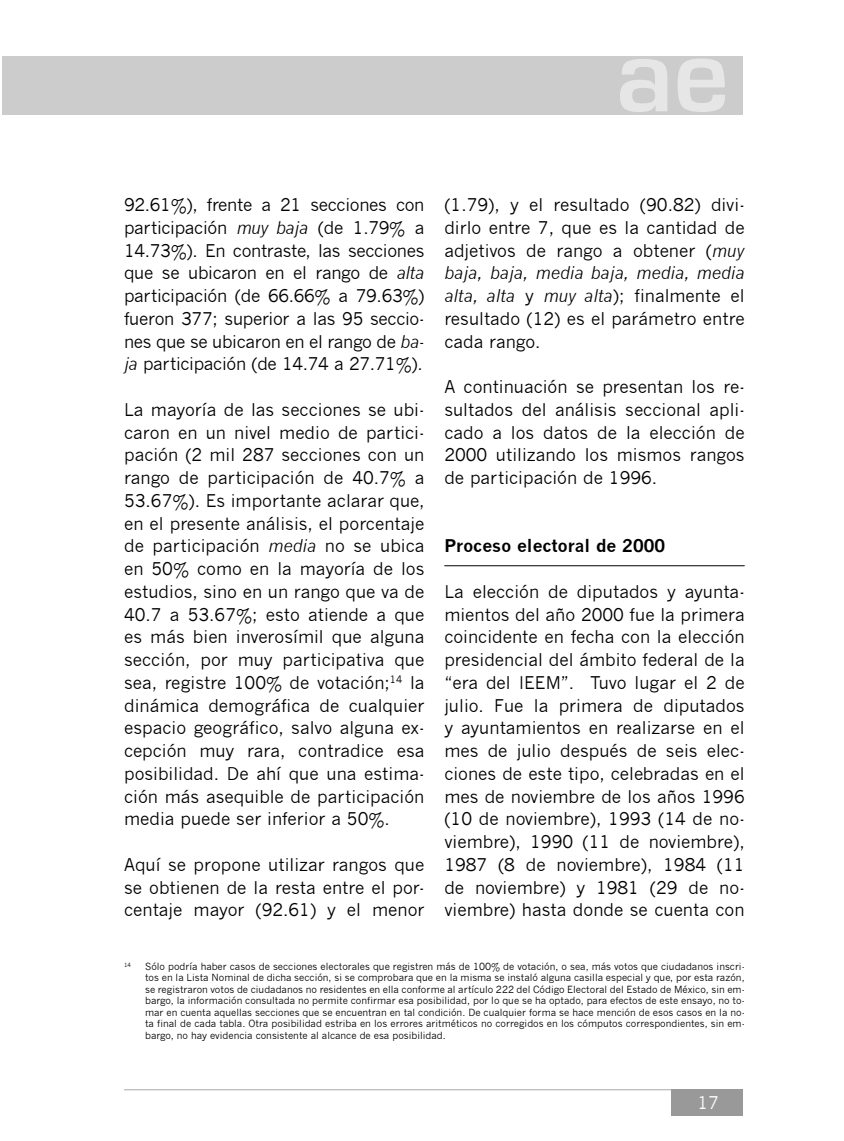
<style>
.page{position:relative;width:844px;height:1141px;background:#fff}
.page>*{position:absolute;margin:0;border:0;box-sizing:border-box;transform-origin:0 0}
.t1{font:17.15px/22.8px "News Gothic";color:#000;text-align:justify}
.t2{font:700 17.15px "News Gothic";color:#000}
.t3{font:17.15px "News Gothic";color:#fff}
.t4{font:9.62px/11.5px "News Gothic";color:#000;text-align:justify}
.t5{font:5.6px "News Gothic";color:#000}
.s1{font-style:italic}
</style>
<div class="page">
<div style="left:2px;top:56px;width:740px;height:59px;background:#ccc"></div>
<svg style="left:620px;top:59px;width:47px;height:53px"></svg>
<svg style="left:678px;top:59px;width:46px;height:53px"></svg>
<hr style="left:124px;top:1089px;width:618px;height:1px;background:#a7a9ac">
<div style="left:671px;top:1090px;width:71px;height:26px;background:#999"></div>
<hr style="left:444px;top:565px;width:300px;height:1px;background:#000">
<p class="t1" style="left:124px;top:194px;width:302px">92.61%), frente a 21 secciones con participación <span class="s1">muy baja</span> (de 1.79% a 14.73%). En contraste, las secciones que se ubicaron en el rango de <span class="s1">alta </span>participación (de 66.66% a 79.63%) fueron 377; superior a las 95 seccio&shy;nes que se ubicaron en el rango de <span class="s1">ba&shy;ja</span> participación (de 14.74 a 27.71%).</p>
<p class="t1" style="left:124px;top:398px;width:302px">La mayoría de las secciones se ubi&shy;caron en un nivel medio de partici&shy;pación (2 mil 287 secciones con un rango de participación de 40.7% a 53.67%). Es importante aclarar que, en el presente análisis, el porcentaje de participación <span class="s1">media</span> no se ubica en 50% como en la mayoría de los estudios, sino en un rango que va de 40.7 a 53.67%; esto atiende a que es más bien inverosímil que alguna sección, por muy participativa que sea, registre 100% de votación;<sup>14</sup> la dinámica demográfica de cualquier espacio geográfico, salvo alguna ex&shy;cepción muy rara, contradice esa posibilidad. De ahí que una estima&shy;ción más asequible de participación media puede ser inferior a 50%.</p>
<p class="t1" style="left:124px;top:853px;width:302px">Aquí se propone utilizar rangos que se obtienen de la resta entre el por&shy;centaje mayor (92.61) y el menor</p>
<p class="t1" style="left:444px;top:194px;width:302px">(1.79), y el resultado (90.82) divi&shy;dirlo entre 7, que es la cantidad de adjetivos de rango a obtener (<span class="s1">muy baja, baja, media baja, media, media alta, alta</span> y <span class="s1">muy alta</span>); finalmente el resultado (12) es el parámetro entre cada rango.</p>
<p class="t1" style="left:444px;top:376px;width:302px">A continuación se presentan los re&shy;sultados del análisis seccional apli&shy;cado a los datos de la elección de 2000 utilizando los mismos rangos de participación de 1996.</p>
<p class="t2" style="left:444px;top:536px;width:222px">Proceso electoral de 2000</p>
<p class="t1" style="left:444px;top:580px;width:302px">La elección de diputados y ayunta&shy;mientos del año 2000 fue la primera coincidente en fecha con la elección presidencial del ámbito federal de la “era del IEEM”. Tuvo lugar el 2 de julio. Fue la primera de diputados y ayuntamientos en realizarse en el mes de julio después de seis elec&shy;ciones de este tipo, celebradas en el mes de noviembre de los años 1996 (10 de noviembre), 1993 (14 de no&shy;viembre), 1990 (11 de noviembre), 1987 (8 de noviembre), 1984 (11 de noviembre) y 1981 (29 de no&shy;viembre) hasta donde se cuenta con</p>
<p class="t5" style="left:124px;top:961px;width:9px">14</p>
<p class="t4" style="left:145px;top:960px;width:601px">Sólo podría haber casos de secciones electorales que registren más de 100% de votación, o sea, más votos que ciudadanos inscri&shy;tos en la Lista Nominal de dicha sección, si se comprobara que en la misma se instaló alguna casilla especial y que, por esta razón, se registraron votos de ciudadanos no residentes en ella conforme al artículo 222 del Código Electoral del Estado de México, sin em&shy;bargo, la información consultada no permite confirmar esa posibilidad, por lo que se ha optado, para efectos de este ensayo, no to&shy;mar en cuenta aquellas secciones que se encuentran en tal condición. De cualquier forma se hace mención de esos casos en la no&shy;ta final de cada tabla. Otra posibilidad estriba en los errores aritméticos no corregidos en los cómputos correspondientes, sin em&shy;bargo, no hay evidencia consistente al alcance de esa posibilidad.</p>
<p class="t3" style="left:697px;top:1093px;width:23px">17</p>
</div>
